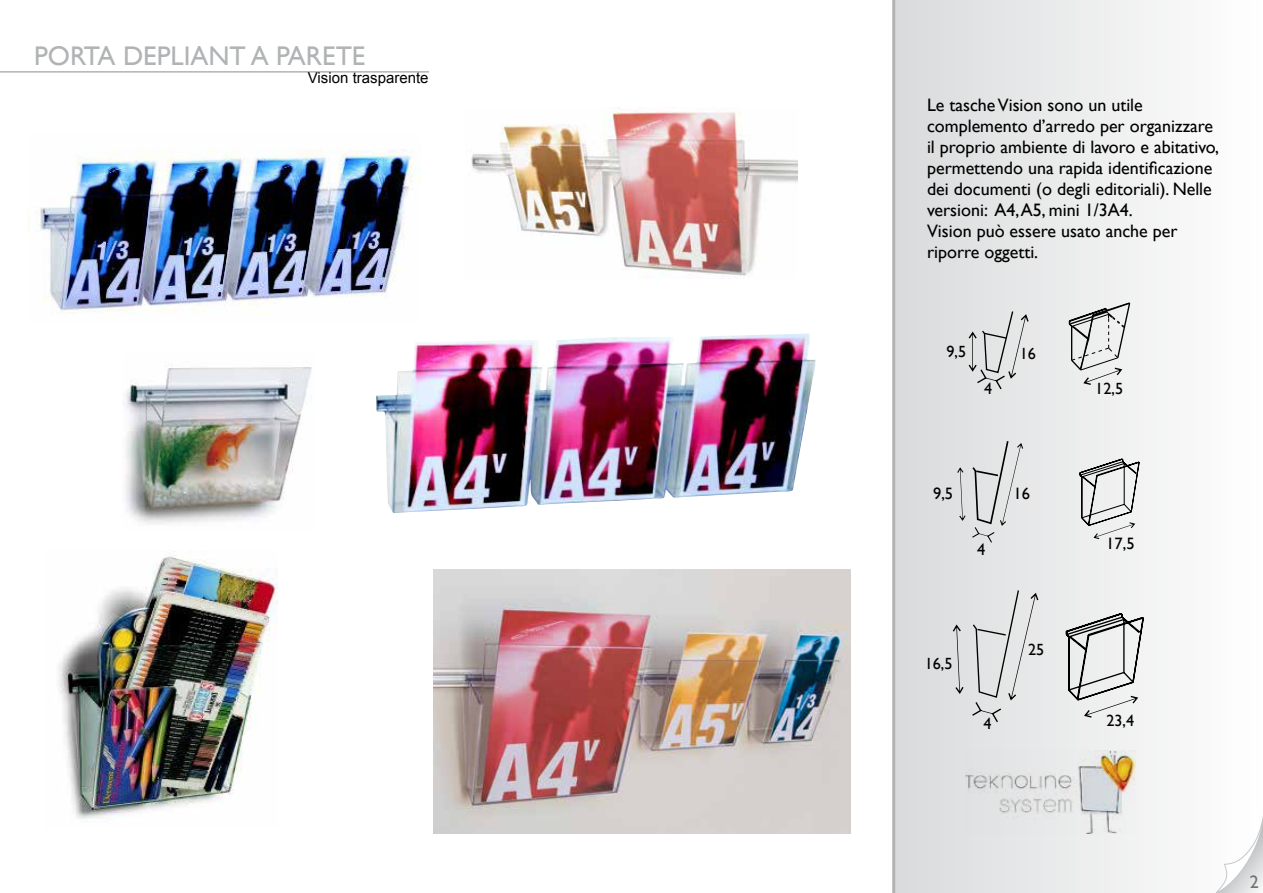
<style>
.page{position:relative;width:1263px;height:893px;background:#fff}
.page>*{position:absolute;margin:0;border:0;box-sizing:border-box;transform-origin:0 0}
.t1{font:27px "Gill Sans";color:#b1b3b4}
.t2{font:18px/21px "Gill Sans";color:#000}
.t3{font:18px "Gill Sans";color:#707172}
.t4{font:16.5px "Gill Sans";color:#000}
.t5{font:16.2px "Gill Sans";color:#000}
.t6{font:15px "Arial";color:#000}
</style>
<div class="page">
<div style="left:894px;top:0;width:369px;height:893px;background:linear-gradient(to right,#d9dadb,#fff)"></div>
<svg style="left:1216px;top:805px;width:47px;height:88px"></svg>
<img style="left:965px;top:751px;width:170px;height:82px">
<hr style="left:0;top:71px;width:429px;height:2px;background:#b1b3b4">
<img style="left:434px;top:570px;width:416px;height:263px">
<img style="left:471px;top:107px;width:327px;height:172px">
<img style="left:376px;top:333px;width:440px;height:180px">
<img style="left:28px;top:149px;width:393px;height:164px">
<img style="left:59px;top:556px;width:218px;height:266px">
<svg style="left:953px;top:624px;width:10px;height:70px"></svg>
<svg style="left:971px;top:589px;width:67px;height:133px;background:#d8d9d9"></svg>
<svg style="left:1065px;top:612px;width:80px;height:106px"></svg>
<svg style="left:968px;top:310px;width:60px;height:79px;background:#d1d2d3"></svg>
<svg style="left:1067px;top:301px;width:64px;height:84px"></svg>
<svg style="left:1079px;top:458px;width:61px;height:81px"></svg>
<svg style="left:957px;top:467px;width:8px;height:54px"></svg>
<svg style="left:971px;top:439px;width:52px;height:104px;background:#d3d4d5"></svg>
<img style="left:123px;top:366px;width:189px;height:158px">
<hr style="left:892px;top:0;width:3px;height:893px;background:#b1b3b4">
<h1 class="t1" style="left:34px;top:41px;width:333px">porta depliant a parete</h1>
<p class="t6" style="left:308px;top:68px;width:122px">Vision trasparente</p>
<p class="t2" style="left:927px;top:95px;width:294px">Le tasche Vision sono un utile complemento d’arredo per organizzare il proprio ambiente di lavoro e abitativo, permettendo una rapida identificazione dei documenti (o degli editoriali). Nelle versioni: A4, A5, mini 1/3A4.<br>Vision può essere usato anche per riporre oggetti.</p>
<p class="t5" style="left:946px;top:342px;width:21px">9,5</p>
<p class="t5" style="left:1020px;top:344px;width:18px">16</p>
<p class="t5" style="left:984px;top:379px;width:10px">4</p>
<p class="t5" style="left:1095px;top:379px;width:29px">12,5</p>
<p class="t4" style="left:933px;top:484px;width:22px">9,5</p>
<p class="t4" style="left:1013px;top:484px;width:18px">16</p>
<p class="t4" style="left:977px;top:539px;width:10px">4</p>
<p class="t5" style="left:925px;top:654px;width:29px">16,5</p>
<p class="t5" style="left:983px;top:714px;width:10px">4</p>
<p class="t5" style="left:1028px;top:641px;width:18px">25</p>
<p class="t4" style="left:1106px;top:534px;width:30px">17,5</p>
<p class="t5" style="left:1106px;top:711px;width:29px">23,4</p>
<p class="t3" style="left:1250px;top:872px;width:10px">2</p>
</div>
